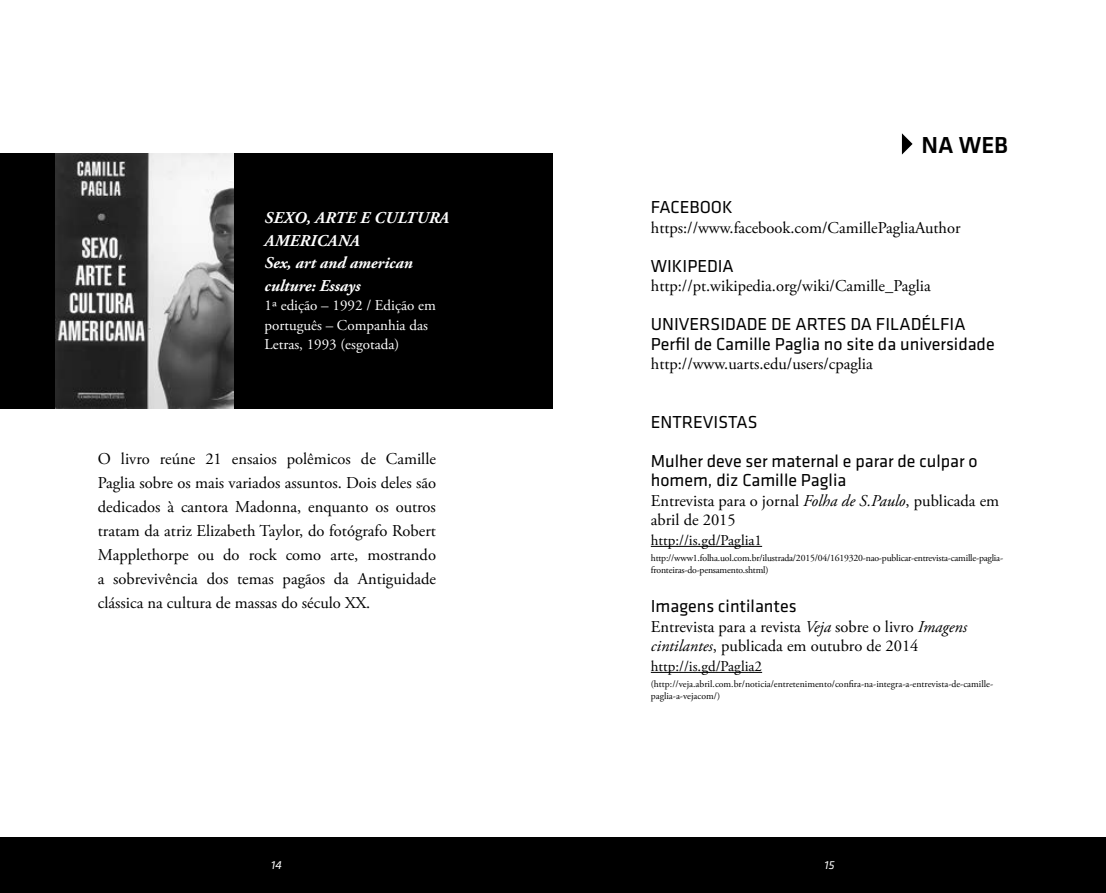
<style>
.page{position:relative;width:1106px;height:893px;background:#fff}
.page>*{position:absolute;margin:0;border:0;box-sizing:border-box;transform-origin:0 0}
.t1{font:500 24px "Klavika";color:#000}
.t2{font:18px/19.5px "Klavika";color:#000}
.t3{font:16.5px/24px "Adobe Garamond Pro";color:#000}
.t4{font:italic 700 16.5px/22.5px "Adobe Garamond Pro";color:#fff}
.t5{font:15px/19.5px "Adobe Garamond Pro";color:#fff}
.t6{font:15px "Adobe Garamond Pro";color:#000}
.t7{font:italic 12px "Klavika";color:#fff}
.t8{font:9.75px/12px "Adobe Garamond Pro";letter-spacing:-.02em;color:#000}
.t9{font:9.75px/12px "Adobe Garamond Pro";color:#000}
.s1{font-style:italic}
</style>
<div class="page">
<div style="left:0;top:153px;width:553px;height:255px;background:#000"></div>
<img style="left:55px;top:153px;width:178px;height:255px">
<hr style="left:651px;top:546px;width:111px;height:1px;background:#000">
<hr style="left:651px;top:672px;width:111px;height:1px;background:#000">
<svg style="left:902px;top:133px;width:10px;height:22px"></svg>
<div style="left:0;top:837px;width:1106px;height:56px;background:#000"></div>
<p class="t4" style="left:264px;top:207px;width:186px">SEXO, ARTE E CULTURA<br>AMERICANA<br>Sex, art and american culture: Essays</p>
<p class="t5" style="left:264px;top:296px;width:173px">1ª edição – 1992 / Edição em português – Companhia das<br>Letras, 1993 (esgotada)</p>
<p class="t3" style="left:98px;top:447px;width:340px;text-align:justify">O livro reúne 21 ensaios polêmicos de Camille Paglia sobre os mais variados assuntos. Dois deles são dedicados à cantora Madonna, enquanto os outros tratam da atriz Elizabeth Taylor, do fotógrafo Robert Mapplethorpe ou do rock como arte, mostrando a sobrevivência dos temas pagãos da Antiguidade clássica na cultura de massas do século XX.</p>
<h1 class="t1" style="left:921px;top:132px;width:88px">NA WEB</h1>
<p class="t2" style="left:651px;top:198px;width:83px">FACEBOOK</p>
<p class="t3" style="left:651px;top:216px;width:311px">https://www.facebook.com/CamillePagliaAuthor</p>
<p class="t2" style="left:651px;top:256px;width:84px">WIKIPEDIA</p>
<p class="t3" style="left:651px;top:275px;width:281px">http://pt.wikipedia.org/wiki/Camille_Paglia</p>
<p class="t2" style="left:651px;top:315px;width:345px">UNIVERSIDADE DE ARTES DA FILADÉLFIA<br>Perfil de Camille Paglia no site da universidade</p>
<p class="t3" style="left:651px;top:353px;width:223px">http://www.uarts.edu/users/cpaglia</p>
<p class="t2" style="left:651px;top:403px;width:328px;line-height:39px">ENTREVISTAS<br>Mulher deve ser maternal e parar de culpar o</p>
<p class="t2" style="left:651px;top:471px;width:197px">homem, diz Camille Paglia</p>
<p class="t3" style="left:651px;top:491px;width:350px;line-height:19.5px">Entrevista para o jornal <span class="s1">Folha de S.Paulo</span>, publicada em abril de 2015</p>
<p class="t6" style="left:651px;top:531px;width:113px">http://is.gd/Paglia1</p>
<p class="t8" style="left:651px;top:553px;width:354px">http://www1.folha.uol.com.br/ilustrada/2015/04/1619320-nao-publicar-entrevista-camille-paglia&shy;fronteiras-do-pensamento.shtml)</p>
<p class="t2" style="left:651px;top:597px;width:147px">Imagens cintilantes</p>
<p class="t3" style="left:651px;top:617px;width:318px;line-height:19.5px">Entrevista para a revista <span class="s1">Veja</span> sobre o livro <span class="s1">Imagens cintilantes</span>, publicada em outubro de 2014</p>
<p class="t6" style="left:651px;top:657px;width:113px">http://is.gd/Paglia2</p>
<p class="t9" style="left:651px;top:679px;width:344px">(http://veja.abril.com.br/noticia/entretenimento/confira-na-integra-a-entrevista-de-camille&shy;paglia-a-vejacom/)</p>
<p class="t7" style="left:271px;top:859px;width:12px">14</p>
<p class="t7" style="left:824px;top:859px;width:11px">15</p>
</div>
